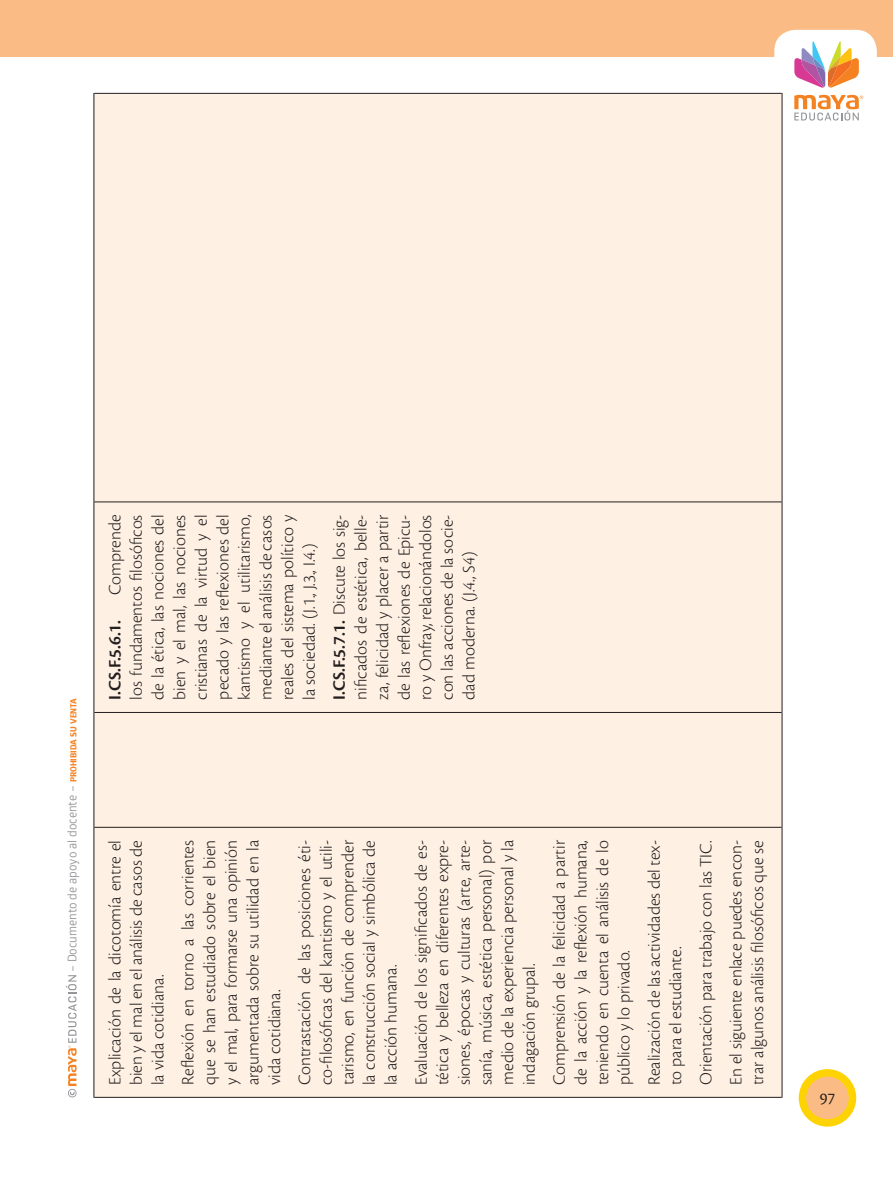
<style>
.page{position:relative;width:893px;height:1191px;background:#fff}
.page>*{position:absolute;margin:0;border:0;box-sizing:border-box;transform-origin:0 0}
.t1{font:300 18px/21.6px "Cronos Pro";color:#231f20;text-align:justify}
.t2{font:600 18px "Cronos Pro";color:#231f20}
.t3{font:17.25px "Cronos Pro Disp";color:#231f20}
.t4{font:12px "Glober W01";color:#939598}
.s1{font-weight:800;font-size:8.4px;color:#f58220}
.s2{font-weight:600}
</style>
<div class="page">
<div style="left:802px;top:1072px;width:50px;height:50px;background:#fbbb85;border-radius:50%"></div>
<div style="left:799px;top:1069px;width:57px;height:57px;border:8px solid #fed304;border-radius:50%"></div>
<svg style="left:66px;top:975px;width:11px;height:122px"></svg>
<div style="left:0;top:0;width:893px;height:57px;background:#fbbb85"></div>
<svg style="left:794px;top:95px;width:69px;height:25px"></svg>
<svg style="left:774px;top:30px;width:103px;height:58px"></svg>
<div style="left:94px;top:94px;width:688px;height:1003px;background:#fef0e2"></div>
<hr style="left:94px;top:827px;width:1px;height:270px;background:#231f20">
<hr style="left:94px;top:1097px;width:688px;height:1px;background:#231f20">
<hr style="left:94px;top:712px;width:1px;height:115px;background:#231f20">
<hr style="left:94px;top:827px;width:688px;height:1px;background:#231f20">
<hr style="left:94px;top:502px;width:1px;height:210px;background:#231f20">
<hr style="left:94px;top:712px;width:688px;height:1px;background:#231f20">
<hr style="left:94px;top:93px;width:1px;height:409px;background:#231f20">
<hr style="left:94px;top:501px;width:688px;height:1px;background:#231f20">
<hr style="left:94px;top:93px;width:688px;height:1px;background:#231f20">
<hr style="left:782px;top:827px;width:1px;height:270px;background:#231f20">
<hr style="left:782px;top:712px;width:1px;height:115px;background:#231f20">
<hr style="left:782px;top:502px;width:1px;height:210px;background:#231f20">
<hr style="left:782px;top:93px;width:1px;height:409px;background:#231f20">
<p class="t4" style="left:65px;top:972px;width:276px;rotate:-90deg">– Documento de apoyo al docente – <span class="s1">prohibida su venta</span></p>
<p class="t1" style="left:104px;top:699px;width:187px;text-indent:105px;rotate:-90deg">Comprende los fundamentos filosóficos de la ética, las nociones del bien y el mal, las nociones cristianas de la virtud y el pecado y las reflexiones del kantismo y el utilitarismo, mediante el análisis de casos reales del sistema político y la sociedad. (J.1., J.3., I.4.)</p>
<p class="t1" style="left:328px;top:699px;width:186px;rotate:-90deg"><span class="s2">I.CS.F.5.7.1.</span> Discute los sig&shy;nificados de estética, belle&shy;za, felicidad y placer a partir de las reflexiones de Epicu&shy;ro y Onfray, relacionándolos con las acciones de la socie&shy;dad moderna. (J.4., S4)</p>
<p class="t2" style="left:104px;top:699px;width:81px;rotate:-90deg">I.CS.F.5.6.1.</p>
<p class="t1" style="left:104px;top:1085px;width:246px;rotate:-90deg">Explicación de la dicotomía entre el bien y el mal en el análisis de casos de la vida cotidiana.</p>
<p class="t1" style="left:177px;top:1085px;width:246px;rotate:-90deg">Reflexión en torno a las corrientes que se han estudiado sobre el bien y el mal, para formarse una opinión argumentada sobre su utilidad en la vida cotidiana.</p>
<p class="t1" style="left:294px;top:1085px;width:246px;rotate:-90deg">Contrastación de las posiciones éti&shy;co-filosóficas del kantismo y el utili&shy;tarismo, en función de comprender la construcción social y simbólica de la acción humana.</p>
<p class="t1" style="left:410px;top:1085px;width:246px;rotate:-90deg">Evaluación de los significados de es&shy;tética y belleza en diferentes expre&shy;siones, épocas y culturas (arte, arte&shy;sanía, música, estética personal) por medio de la experiencia personal y la indagación grupal.</p>
<p class="t1" style="left:548px;top:1085px;width:247px;rotate:-90deg">Comprensión de la felicidad a partir de la acción y la reflexión humana, teniendo en cuenta el análisis de lo público y lo privado.</p>
<p class="t1" style="left:643px;top:1085px;width:246px;rotate:-90deg">Realización de las actividades del tex&shy;to para el estudiante.</p>
<p class="t1" style="left:691px;top:1085px;width:246px;line-height:30.2px;rotate:-90deg">Orientación para trabajo con las TIC.<br>En el siguiente enlace puedes encon-</p>
<p class="t1" style="left:747px;top:1085px;width:246px;rotate:-90deg">trar algunos análisis filosóficos que se</p>
<p class="t3" style="left:820px;top:1088px;width:17px">97</p>
</div>
